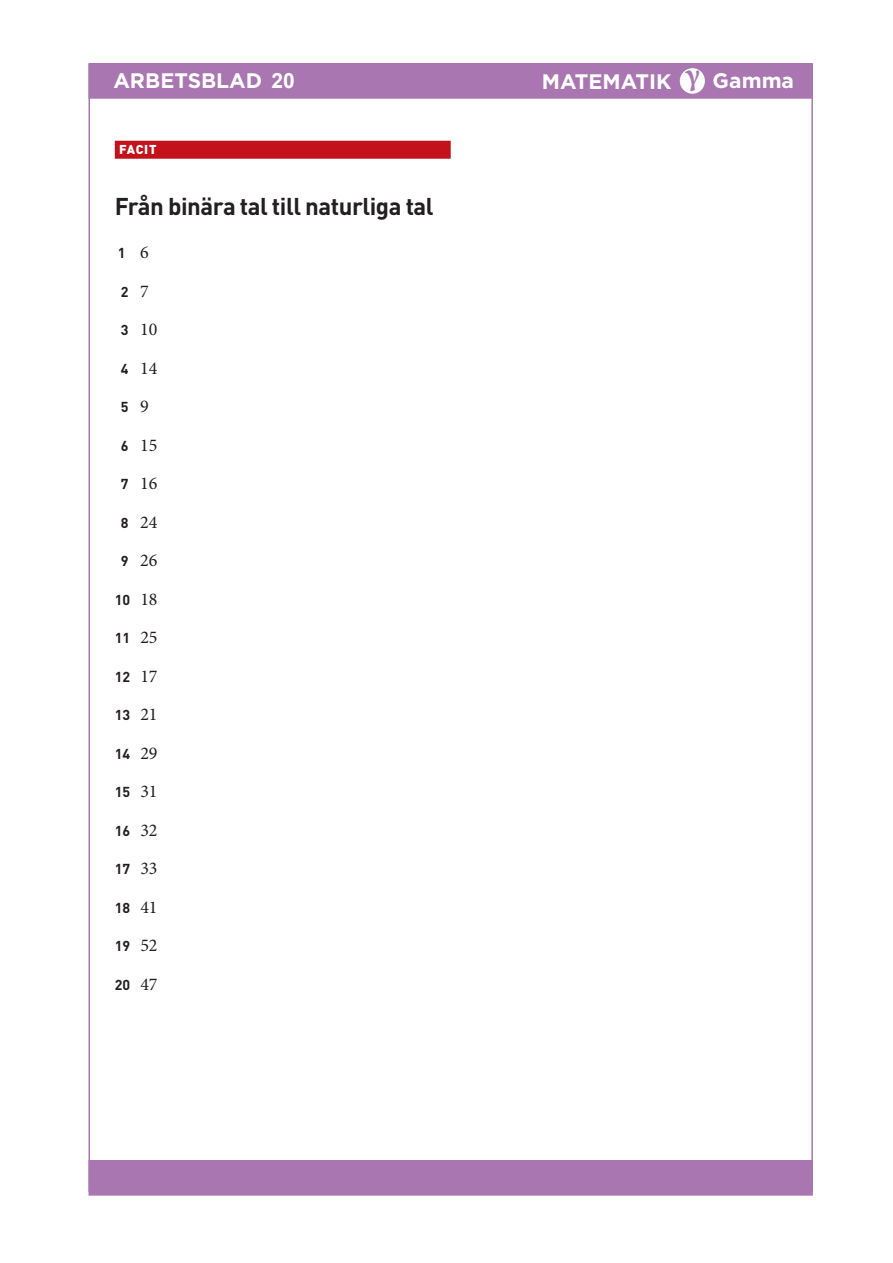
<style>
.page{position:relative;width:893px;height:1263px;background:#fff}
.page>*{position:absolute;margin:0;border:0;box-sizing:border-box;transform-origin:0 0}
.t1{font:700 30px "Minion Pro";color:#a976b2}
.R_OH{font:700 24px "DIN Pro";letter-spacing:-.02em;color:#231f20}
.Antal_ratt{font:700 21px "Gotham";color:#fff}
.Uppgift_luft_över_li{font:18px "Minion Pro";color:#231f20}
.Uppgift_luft_över_li-2{font:700 14.25px "DIN Pro";color:#231f20}
.R_Facit_2{font:900 12.75px "DIN Pro";letter-spacing:.055em;color:#fff}
.s1{font-family:"Arial"}
.s2{font-family:"Minion Pro";font-weight:400;font-size:18px}
.s3{font-family:"DIN Pro";font-weight:700;font-size:14.25px}
</style>
<div class="page">
<div style="left:89px;top:64px;width:723px;height:34px;background:#a976b2"></div>
<div style="left:89px;top:63px;width:724px;height:36px;border:2px solid #a976b2"></div>
<div style="left:89px;top:1161px;width:723px;height:34px;background:#a976b2"></div>
<div style="left:89px;top:1160px;width:724px;height:35px;border:2px solid #a976b2"></div>
<div style="left:680px;top:68px;width:25px;height:26px;background:#fff;border-radius:50%"></div>
<div style="left:115px;top:141px;width:336px;height:18px;background:#c4121a"></div>
<p class="Antal_ratt" style="left:113px;top:67px;width:183px">ARBETSBLAD <span class="s1">20</span></p>
<h1 class="t1" style="left:685px;top:53px;width:17px">γ</h1>
<h3 class="Antal_ratt" style="left:542px;top:67px;width:131px">MATEMATIK</h3>
<h3 class="Antal_ratt" style="left:713px;top:67px;width:83px">Gamma</h3>
<p class="R_Facit_2" style="left:119px;top:141px;width:39px">FACIT</p>
<p class="R_OH" style="left:115px;top:190px;width:320px">Från binära tal till naturliga tal</p>
<p class="Uppgift_luft_över_li-2" style="left:118px;top:243px;width:33px">1 <span class="s2">6</span></p>
<p class="Uppgift_luft_över_li-2" style="left:121px;top:282px;width:30px">2 <span class="s2">7</span></p>
<p class="Uppgift_luft_över_li" style="left:121px;top:317px;width:38px"><span class="s3">3</span> 10</p>
<p class="Uppgift_luft_över_li" style="left:121px;top:356px;width:38px"><span class="s3">4</span> 14</p>
<p class="Uppgift_luft_över_li-2" style="left:121px;top:397px;width:30px">5 <span class="s2">9</span></p>
<p class="Uppgift_luft_över_li" style="left:121px;top:433px;width:38px"><span class="s3">6</span> 15</p>
<p class="Uppgift_luft_över_li" style="left:121px;top:471px;width:38px"><span class="s3">7</span> 16</p>
<p class="Uppgift_luft_över_li" style="left:121px;top:510px;width:38px"><span class="s3">8</span> 24</p>
<p class="Uppgift_luft_över_li" style="left:121px;top:548px;width:38px"><span class="s3">9</span> 26</p>
<p class="Uppgift_luft_över_li-2" style="left:115px;top:590px;width:44px">10 <span class="s2">18</span></p>
<p class="Uppgift_luft_över_li-2" style="left:115px;top:628px;width:44px">11 <span class="s2">25</span></p>
<p class="Uppgift_luft_över_li-2" style="left:115px;top:667px;width:44px">12 <span class="s2">17</span></p>
<p class="Uppgift_luft_över_li-2" style="left:115px;top:705px;width:44px">13 <span class="s2">21</span></p>
<p class="Uppgift_luft_över_li-2" style="left:115px;top:744px;width:44px">14 <span class="s2">29</span></p>
<p class="Uppgift_luft_över_li-2" style="left:115px;top:782px;width:44px">15 <span class="s2">31</span></p>
<p class="Uppgift_luft_över_li-2" style="left:115px;top:821px;width:44px">16 <span class="s2">32</span></p>
<p class="Uppgift_luft_över_li-2" style="left:115px;top:859px;width:44px">17 <span class="s2">33</span></p>
<p class="Uppgift_luft_över_li-2" style="left:115px;top:898px;width:44px">18 <span class="s2">41</span></p>
<p class="Uppgift_luft_över_li-2" style="left:115px;top:936px;width:44px">19 <span class="s2">52</span></p>
<p class="Uppgift_luft_över_li-2" style="left:115px;top:975px;width:44px">20 <span class="s2">47</span></p>
</div>
